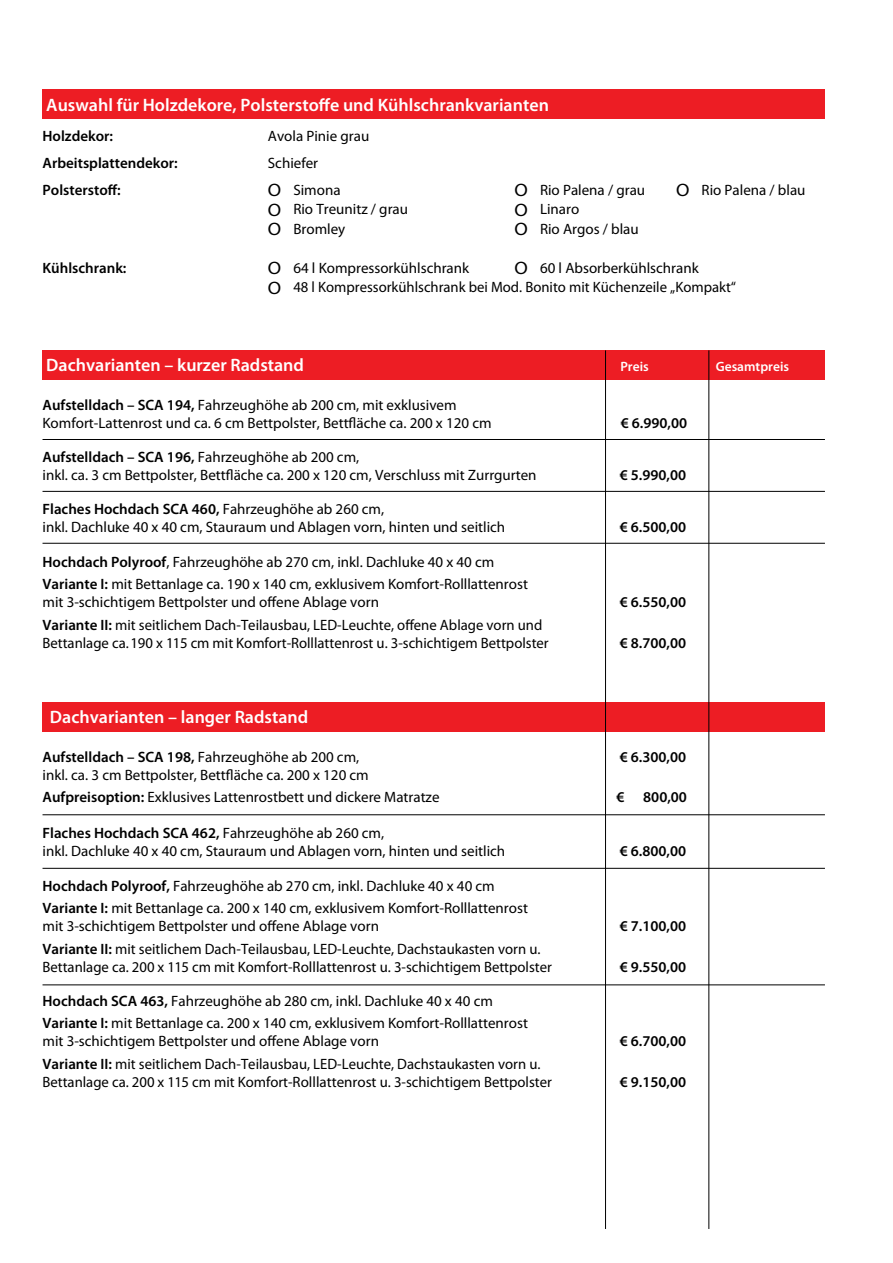
<style>
.page{position:relative;width:893px;height:1263px;background:#fff}
.page>*{position:absolute;margin:0;border:0;box-sizing:border-box;transform-origin:0 0}
.t1{font:600 18px "Myriad Pro";color:#fff}
.t2{font:15px/18px "Myriad Pro";color:#000}
.t3{font:600 15px "Myriad Pro";color:#000}
.t4{font:600 13.5px "Myriad Pro";color:#fff}
.s1{font-size:18px}
.s2{font-weight:600}
.s3{font-weight:400}
</style>
<div class="page">
<div style="left:43px;top:89px;width:782px;height:30px;background:#ed1d24"></div>
<div style="left:43px;top:350px;width:782px;height:29px;background:#ed1d24"></div>
<hr style="left:43px;top:439px;width:782px;height:1px;background:#000">
<hr style="left:43px;top:491px;width:782px;height:1px;background:#000">
<hr style="left:43px;top:543px;width:782px;height:1px;background:#000">
<div style="left:43px;top:702px;width:782px;height:29px;background:#ed1d24"></div>
<hr style="left:43px;top:814px;width:782px;height:1px;background:#000">
<hr style="left:43px;top:868px;width:782px;height:1px;background:#000">
<hr style="left:43px;top:984px;width:782px;height:1px;background:#000">
<hr style="left:708px;top:350px;width:1px;height:879px;background:#000">
<hr style="left:605px;top:350px;width:1px;height:879px;background:#000">
<p class="t1" style="left:46px;top:94px;width:504px">Auswahl für Holzdekore, Polsterstoffe und Kühlschrankvarianten</p>
<p class="t3" style="left:43px;top:126px;width:72px">Holzdekor:</p>
<p class="t2" style="left:268px;top:127px;width:103px">Avola Pinie grau</p>
<p class="t3" style="left:43px;top:153px;width:137px">Arbeitsplattendekor:</p>
<p class="t2" style="left:268px;top:154px;width:52px">Schiefer</p>
<p class="t3" style="left:43px;top:180px;width:80px">Polsterstoff:</p>
<p class="t2" style="left:268px;top:181px;width:74px"><span class="s1">О</span> Simona</p>
<p class="t2" style="left:514px;top:181px;width:132px"><span class="s1">О</span> Rio Palena / grau</p>
<p class="t2" style="left:676px;top:181px;width:131px"><span class="s1">О</span> Rio Palena / blau</p>
<p class="t2" style="left:268px;top:200px;width:142px"><span class="s1">О</span> Rio Treunitz / grau</p>
<p class="t2" style="left:514px;top:200px;width:66px"><span class="s1">О</span> Linaro</p>
<p class="t2" style="left:268px;top:220px;width:79px"><span class="s1">О</span> Bromley</p>
<p class="t2" style="left:514px;top:220px;width:126px"><span class="s1">О</span> Rio Argos / blau</p>
<p class="t3" style="left:43px;top:258px;width:85px">Kühlschrank:</p>
<p class="t2" style="left:268px;top:259px;width:203px"><span class="s1">О</span> 64 l Kompressorkühlschrank</p>
<p class="t2" style="left:268px;top:258px;width:470px;line-height:19.5px;text-indent:247px"><span class="s1">О</span> 60 l Absorberkühlschrank<br><span class="s1">О</span> 48 l Kompressorkühlschrank bei Mod. Bonito mit Küchenzeile „Kompakt“</p>
<p class="t1" style="left:46px;top:353px;width:259px">Dachvarianten – kurzer Radstand</p>
<p class="t4" style="left:620px;top:358px;width:30px">Preis</p>
<p class="t4" style="left:716px;top:358px;width:75px">Gesamtpreis</p>
<p class="t2" style="left:43px;top:396px;width:451px"><span class="s2">Aufstelldach – SCA 194,</span> Fahrzeughöhe ab 200 cm, mit exklusivem<br>Komfort-Lattenrost und ca. 6 cm Bettpolster, Bettfläche ca. 200 x 120 cm</p>
<p class="t3" style="left:621px;top:413px;width:68px">€ 6.990,00</p>
<p class="t2" style="left:43px;top:448px;width:496px"><span class="s2">Aufstelldach – SCA 196,</span> Fahrzeughöhe ab 200 cm,<br>inkl. ca. 3 cm Bettpolster, Bettfläche ca. 200 x 120 cm, Verschluss mit Zurrgurten</p>
<p class="t2" style="left:43px;top:500px;width:464px"><span class="s2">Flaches Hochdach SCA 460,</span> Fahrzeughöhe ab 260 cm,<br>inkl. Dachluke 40 x 40 cm, Stauraum und Ablagen vorn, hinten und seitlich</p>
<p class="t3" style="left:620px;top:465px;width:68px">€ 5.990,00</p>
<p class="t3" style="left:620px;top:518px;width:68px">€ 6.500,00</p>
<p class="t2" style="left:43px;top:550px;width:487px;line-height:22.5px"><span class="s2">Hochdach Polyroof</span>, Fahrzeughöhe ab 270 cm, inkl. Dachluke 40 x 40 cm<br><span class="s2">Variante I:</span> mit Bettanlage ca. 190 x 140 cm, exklusivem Komfort-Rolllattenrost</p>
<p class="t2" style="left:43px;top:593px;width:338px">mit 3-schichtigem Bettpolster und offene Ablage vorn</p>
<p class="t3" style="left:620px;top:592px;width:68px">€ 6.550,00</p>
<p class="t2" style="left:43px;top:615px;width:508px"><span class="s2">Variante II:</span> mit seitlichem Dach-Teilausbau, LED-Leuchte, offene Ablage vorn und<br>Bettanlage ca.190 x 115 cm mit Komfort-Rolllattenrost u. 3-schichtigem Bettpolster</p>
<p class="t3" style="left:620px;top:633px;width:68px">€ 8.700,00</p>
<p class="t1" style="left:50px;top:705px;width:260px">Dachvarianten – langer Radstand</p>
<p class="t3" style="left:43px;top:747px;width:318px">Aufstelldach – SCA 198, <span class="s3">Fahrzeughöhe ab 200 cm,</span></p>
<p class="t3" style="left:620px;top:747px;width:68px">€ 6.300,00</p>
<p class="t2" style="left:43px;top:763px;width:399px;line-height:22.5px">inkl. ca. 3 cm Bettpolster, Bettfläche ca. 200 x 120 cm<br><span class="s2">Aufpreisoption:</span> Exklusives Lattenrostbett und dickere Matratze</p>
<p class="t3" style="left:617px;top:788px;width:72px">€ 800,00</p>
<p class="t2" style="left:43px;top:824px;width:464px"><span class="s2">Flaches Hochdach SCA 462,</span> Fahrzeughöhe ab 260 cm,<br>inkl. Dachluke 40 x 40 cm, Stauraum und Ablagen vorn, hinten und seitlich</p>
<p class="t3" style="left:620px;top:842px;width:68px">€ 6.800,00</p>
<p class="t2" style="left:43px;top:874px;width:487px;line-height:22.5px"><span class="s2">Hochdach Polyroof,</span> Fahrzeughöhe ab 270 cm, inkl. Dachluke 40 x 40 cm<br><span class="s2">Variante I:</span> mit Bettanlage ca. 200 x 140 cm, exklusivem Komfort-Rolllattenrost</p>
<p class="t2" style="left:43px;top:917px;width:338px">mit 3-schichtigem Bettpolster und offene Ablage vorn</p>
<p class="t3" style="left:620px;top:916px;width:68px">€ 7.100,00</p>
<p class="t2" style="left:43px;top:939px;width:511px"><span class="s2">Variante II:</span> mit seitlichem Dach-Teilausbau, LED-Leuchte, Dachstaukasten vorn u.<br>Bettanlage ca. 200 x 115 cm mit Komfort-Rolllattenrost u. 3-schichtigem Bettpolster</p>
<p class="t3" style="left:620px;top:957px;width:68px">€ 9.550,00</p>
<p class="t2" style="left:43px;top:989px;width:487px;line-height:22.5px"><span class="s2">Hochdach SCA 463,</span> Fahrzeughöhe ab 280 cm, inkl. Dachluke 40 x 40 cm<br><span class="s2">Variante I:</span> mit Bettanlage ca. 200 x 140 cm, exklusivem Komfort-Rolllattenrost</p>
<p class="t2" style="left:43px;top:1032px;width:338px">mit 3-schichtigem Bettpolster und offene Ablage vorn</p>
<p class="t3" style="left:620px;top:1032px;width:68px">€ 6.700,00</p>
<p class="t2" style="left:43px;top:1054px;width:511px"><span class="s2">Variante II:</span> mit seitlichem Dach-Teilausbau, LED-Leuchte, Dachstaukasten vorn u.<br>Bettanlage ca. 200 x 115 cm mit Komfort-Rolllattenrost u. 3-schichtigem Bettpolster</p>
<p class="t3" style="left:620px;top:1072px;width:68px">€ 9.150,00</p>
</div>
